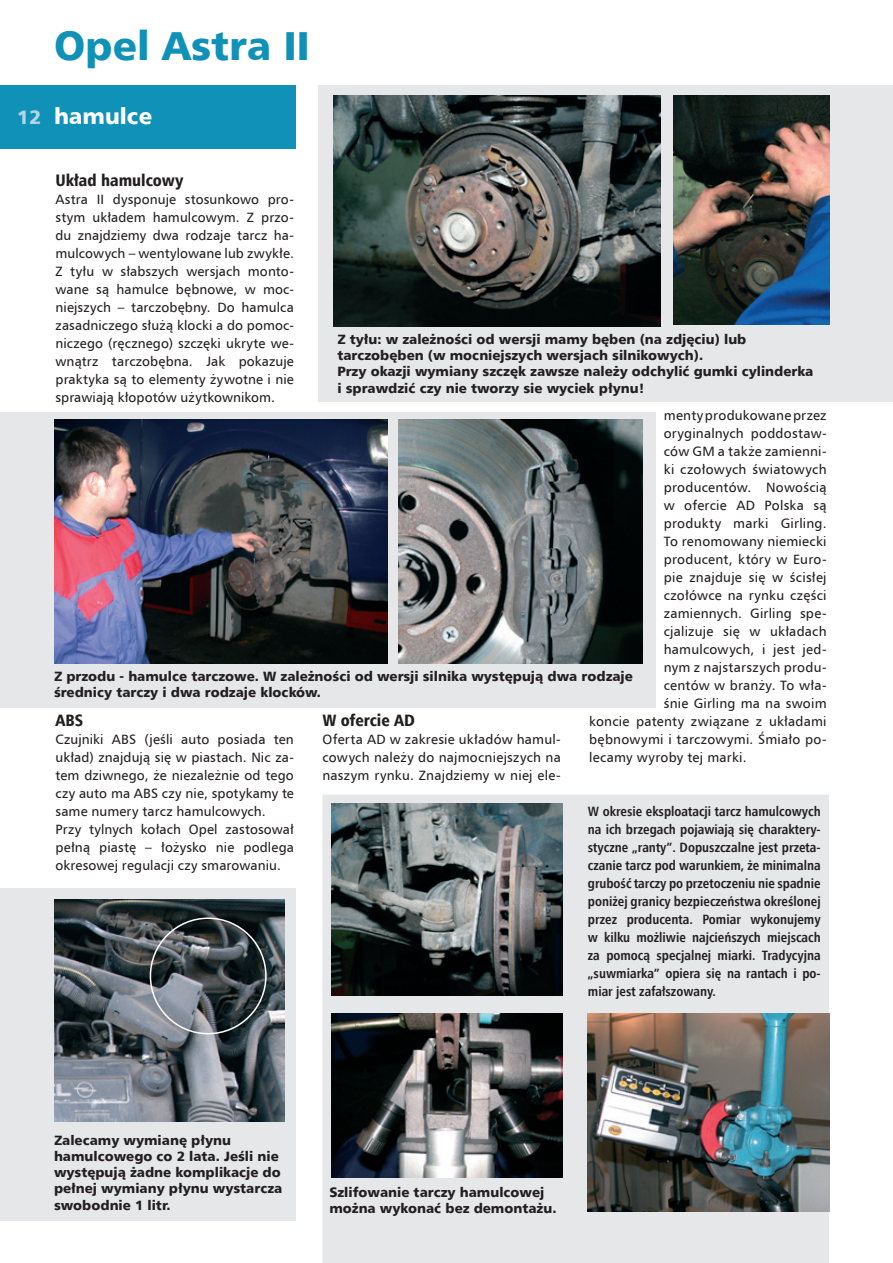
<style>
.page{position:relative;width:893px;height:1263px;background:#fff}
.page>*{position:absolute;margin:0;border:0;box-sizing:border-box;transform-origin:0 0}
.t1{font:40.5px "Humnst 777 Blk EU";color:#1092b8}
.t2{font:22.5px "Humnst 777 Blk EU";color:#fff}
.t3{font:19.5px "Humnst 777 Blk EU";color:#b3d6e7}
.t4{font:16.5px "Humnst 777 Blk Cn EU";color:#231f20}
.t5{font:13.5px/18px "Humnst 777 EU";letter-spacing:.015em;color:#231f20;text-align:justify}
.t6{font:13.5px/16.2px "Humnst 777 Blk EU";color:#231f20}
.t7{font:700 13.5px/18px "Humnst 777 Cn EU";color:#231f20;text-align:justify}
</style>
<div class="page">
<div style="left:0;top:85px;width:296px;height:64px;background:#1092b8"></div>
<div style="left:0;top:412px;width:655px;height:296px;background:#e6e7e9"></div>
<div style="left:0;top:888px;width:295px;height:332px;background:#e6e7e9"></div>
<div style="left:319px;top:85px;width:574px;height:317px;background:#e6e7e9"></div>
<img style="left:54px;top:420px;width:333px;height:243px">
<img style="left:398px;top:420px;width:244px;height:243px">
<img style="left:673px;top:96px;width:156px;height:228px">
<img style="left:333px;top:95px;width:327px;height:231px">
<img style="left:54px;top:900px;width:231px;height:222px">
<div style="left:150px;top:917px;width:117px;height:117px;border:2px solid #fff;border-radius:50%"></div>
<div style="left:322px;top:794px;width:508px;height:469px;background:#e6e7e9"></div>
<img style="left:332px;top:803px;width:230px;height:193px">
<img style="left:588px;top:1014px;width:241px;height:198px">
<img style="left:332px;top:1014px;width:230px;height:164px">
<h3 class="t3" style="left:17px;top:105px;width:26px">12</h3>
<h1 class="t1" style="left:54px;top:19px;width:257px">Opel Astra II</h1>
<h2 class="t2" style="left:54px;top:102px;width:100px">hamulce</h2>
<p class="t4" style="left:56px;top:169px;width:129px">Układ hamulcowy</p>
<p class="t5" style="left:56px;top:190px;width:240px">Astra II dysponuje stosunkowo pro&shy;stym układem hamulcowym. Z przo&shy;du znajdziemy dwa rodzaje tarcz ha&shy;mulcowych – wentylowane lub zwykłe.<br>Z tyłu w słabszych wersjach monto&shy;wane są hamulce bębnowe, w moc&shy;niejszych – tarczobębny. Do hamulca zasadniczego służą klocki a do pomoc&shy;niczego (ręcznego) szczęki ukryte we&shy;wnątrz tarczobębna. Jak pokazuje praktyka są to elementy żywotne i nie sprawiają kłopotów użytkownikom.</p>
<p class="t6" style="left:337px;top:331px;width:477px">Z tyłu: w zależności od wersji mamy bęben (na zdjęciu) lub tarczobęben (w mocniejszych wersjach silnikowych).<br>Przy okazji wymiany szczęk zawsze należy odchylić gumki cylinderka i sprawdzić czy nie tworzy sie wyciek płynu!</p>
<p class="t5" style="left:664px;top:406px;width:164px">menty produkowane przez</p>
<p class="t5" style="left:664px;top:424px;width:164px">oryginalnych poddostaw-</p>
<p class="t5" style="left:664px;top:442px;width:164px">ców GM a także zamienni-</p>
<p class="t5" style="left:664px;top:460px;width:164px">ki czołowych światowych</p>
<p class="t5" style="left:664px;top:478px;width:164px">producentów. Nowością</p>
<p class="t5" style="left:664px;top:496px;width:164px">w ofercie AD Polska są</p>
<p class="t5" style="left:664px;top:514px;width:164px">produkty marki Girling.</p>
<p class="t5" style="left:664px;top:532px;width:164px">To renomowany niemiecki</p>
<p class="t5" style="left:664px;top:550px;width:164px">producent, który w Euro-</p>
<p class="t5" style="left:664px;top:568px;width:164px">pie znajduje się w ścisłej</p>
<p class="t5" style="left:664px;top:586px;width:164px">czołówce na rynku części</p>
<p class="t5" style="left:664px;top:604px;width:164px">zamiennych. Girling spe-</p>
<p class="t5" style="left:664px;top:622px;width:164px">cjalizuje się w układach</p>
<p class="t5" style="left:664px;top:640px;width:164px">hamulcowych, i jest jed-</p>
<p class="t5" style="left:664px;top:657px;width:164px">nym z najstarszych produ-</p>
<p class="t5" style="left:664px;top:675px;width:164px">centów w branży. To wła-</p>
<p class="t5" style="left:664px;top:693px;width:164px">śnie Girling ma na swoim</p>
<p class="t5" style="left:589px;top:711px;width:239px">koncie patenty związane z układami</p>
<p class="t5" style="left:589px;top:729px;width:239px">bębnowymi i tarczowymi. Śmiało po-</p>
<p class="t5" style="left:589px;top:747px;width:159px">lecamy wyroby tej marki.</p>
<p class="t6" style="left:54px;top:668px;width:580px">Z przodu - hamulce tarczowe. W zależności od wersji silnika występują dwa rodzaje średnicy tarczy i dwa rodzaje klocków.</p>
<p class="t4" style="left:322px;top:709px;width:94px">W ofercie AD</p>
<p class="t5" style="left:322px;top:730px;width:240px">Oferta AD w zakresie układów hamul&shy;cowych należy do najmocniejszych na naszym rynku. Znajdziemy w niej ele-</p>
<p class="t4" style="left:56px;top:709px;width:29px">ABS</p>
<p class="t5" style="left:56px;top:730px;width:240px;text-align:left">Czujniki ABS (jeśli auto posiada ten układ) znajdują się w piastach. Nic za&shy;tem dziwnego, że niezależnie od tego czy auto ma ABS czy nie, spotykamy te same numery tarcz hamulcowych.<br>Przy tylnych kołach Opel zastosował pełną piastę – łożysko nie podlega okresowej regulacji czy smarowaniu.</p>
<p class="t7" style="left:588px;top:802px;width:234px">W okresie eksploatacji tarcz hamulcowych na ich brzegach pojawiają się charaktery&shy;styczne „ranty”. Dopuszczalne jest przeta&shy;czanie tarcz pod warunkiem, że minimalna grubość tarczy po przetoczeniu nie spadnie poniżej granicy bezpieczeństwa określonej przez producenta. Pomiar wykonujemy w kilku możliwie najcieńszych miejscach za pomocą specjalnej miarki. Tradycyjna „suwmiarka” opiera się na rantach i po&shy;miar jest zafałszowany.</p>
<p class="t6" style="left:54px;top:1132px;width:230px">Zalecamy wymianę płynu hamulcowego co 2 lata. Jeśli nie występują żadne komplikacje do pełnej wymiany płynu wystarcza swobodnie 1 litr.</p>
<p class="t6" style="left:329px;top:1184px;width:229px">Szlifowanie tarczy hamulcowej można wykonać bez demontażu.</p>
</div>
